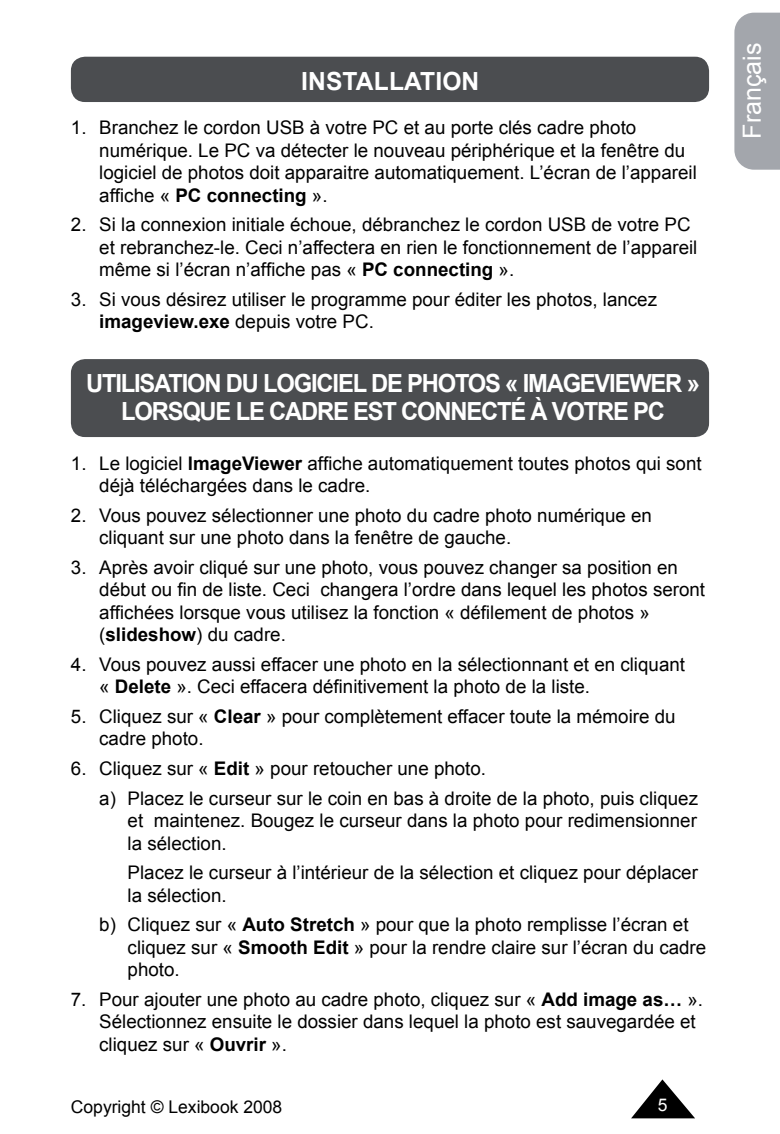
<style>
.page{position:relative;width:780px;height:1134px;background:#fff}
.page>*{position:absolute;margin:0;border:0;box-sizing:border-box;transform-origin:0 0}
.t1{font:700 25px/27.5px "Arial";letter-spacing:-.05em;color:#fff;text-align:center;scale:.95 1}
.t2{font:700 25px "Arial";letter-spacing:.005em;color:#fff}
.t3{font:25px "Arial";color:#fff}
.t4{font:18.75px/22.5px "Arial";color:#000}
.t5{font:17.5px "Arial";color:#000}
.s1{font-weight:700}
</style>
<div class="page">
<div style="left:734px;top:13px;width:46px;height:157px;background:#a3a6ac"></div>
<svg style="left:631px;top:1079px;width:64px;height:39px"></svg>
<div style="left:71px;top:57px;width:638px;height:45px;background:#4b4d50;border-radius:14px"></div>
<div style="left:71px;top:359px;width:638px;height:78px;background:#4b4d50;border-radius:14px"></div>
<h1 class="t2" style="left:301px;top:67px;width:180px">INSTALLATION</h1>
<p class="t4" style="left:99px;top:116px;width:599px;text-indent:-28px">1. Branchez le cordon USB à votre PC et au porte clés cadre photo numérique. Le PC va détecter le nouveau périphérique et la fenêtre du logiciel de photos doit apparaitre automatiquement. L’écran de l’appareil affiche « <span class="s1">PC connecting</span> ».</p>
<p class="t4" style="left:99px;top:213px;width:599px;text-indent:-28px">2. Si la connexion initiale échoue, débranchez le cordon USB de votre PC et rebranchez-le. Ceci n’affectera en rien le fonctionnement de l’appareil même si l’écran n’affiche pas « <span class="s1">PC connecting</span> ».</p>
<p class="t4" style="left:99px;top:288px;width:559px;text-indent:-28px">3. Si vous désirez utiliser le programme pour éditer les photos, lancez <span class="s1">imageview.exe</span> depuis votre PC.</p>
<h1 class="t1" style="left:86px;top:369px;width:647px">UTILISATION DU LOGICIEL DE PHOTOS « IMAGEVIEWER »<br>LORSQUE LE CADRE EST CONNECTÉ À VOTRE PC</h1>
<p class="t4" style="left:99px;top:452px;width:604px;text-indent:-28px">1. Le logiciel <span class="s1">lmageViewer</span> affiche automatiquement toutes photos qui sont déjà téléchargées dans le cadre.</p>
<p class="t4" style="left:99px;top:504px;width:554px;text-indent:-28px">2. Vous pouvez sélectionner une photo du cadre photo numérique en cliquant sur une photo dans la fenêtre de gauche.</p>
<p class="t4" style="left:99px;top:556px;width:607px;text-indent:-28px">3. Après avoir cliqué sur une photo, vous pouvez changer sa position en début ou fin de liste. Ceci changera l’ordre dans lequel les photos seront affichées lorsque vous utilisez la fonction « défilement de photos » (<span class="s1">slideshow</span>) du cadre.</p>
<p class="t4" style="left:99px;top:653px;width:587px;text-indent:-28px">4. Vous pouvez aussi effacer une photo en la sélectionnant et en cliquant « <span class="s1">Delete</span> ». Ceci effacera définitivement la photo de la liste.</p>
<p class="t4" style="left:99px;top:705px;width:577px;text-indent:-28px">5. Cliquez sur « <span class="s1">Clear</span> » pour complètement effacer toute la mémoire du cadre photo.</p>
<p class="t4" style="left:99px;top:754px;width:600px;line-height:29.5px;text-indent:-28px">6. Cliquez sur « <span class="s1">Edit</span> » pour retoucher une photo.<br>a) Placez le curseur sur le coin en bas à droite de la photo, puis cliquez</p>
<p class="t4" style="left:128px;top:809px;width:571px">et maintenez. Bougez le curseur dans la photo pour redimensionner la sélection.</p>
<p class="t4" style="left:128px;top:861px;width:572px">Placez le curseur à l’intérieur de la sélection et cliquez pour déplacer la sélection.</p>
<p class="t4" style="left:128px;top:913px;width:580px;text-indent:-28px">b) Cliquez sur « <span class="s1">Auto Stretch</span> » pour que la photo remplisse l’écran et cliquez sur « <span class="s1">Smooth Edit</span> » pour la rendre claire sur l’écran du cadre photo.</p>
<p class="t4" style="left:99px;top:988px;width:605px;text-indent:-28px">7. Pour ajouter une photo au cadre photo, cliquez sur « <span class="s1">Add image as…</span> ».<br>Sélectionnez ensuite le dossier dans lequel la photo est sauvegardée et cliquez sur « <span class="s1">Ouvrir</span> ».</p>
<p class="t5" style="left:71px;top:1097px;width:213px">Copyright © Lexibook 2008</p>
<h1 class="t3" style="left:738px;top:139px;width:97px;rotate:-90deg">Français</h1>
</div>
